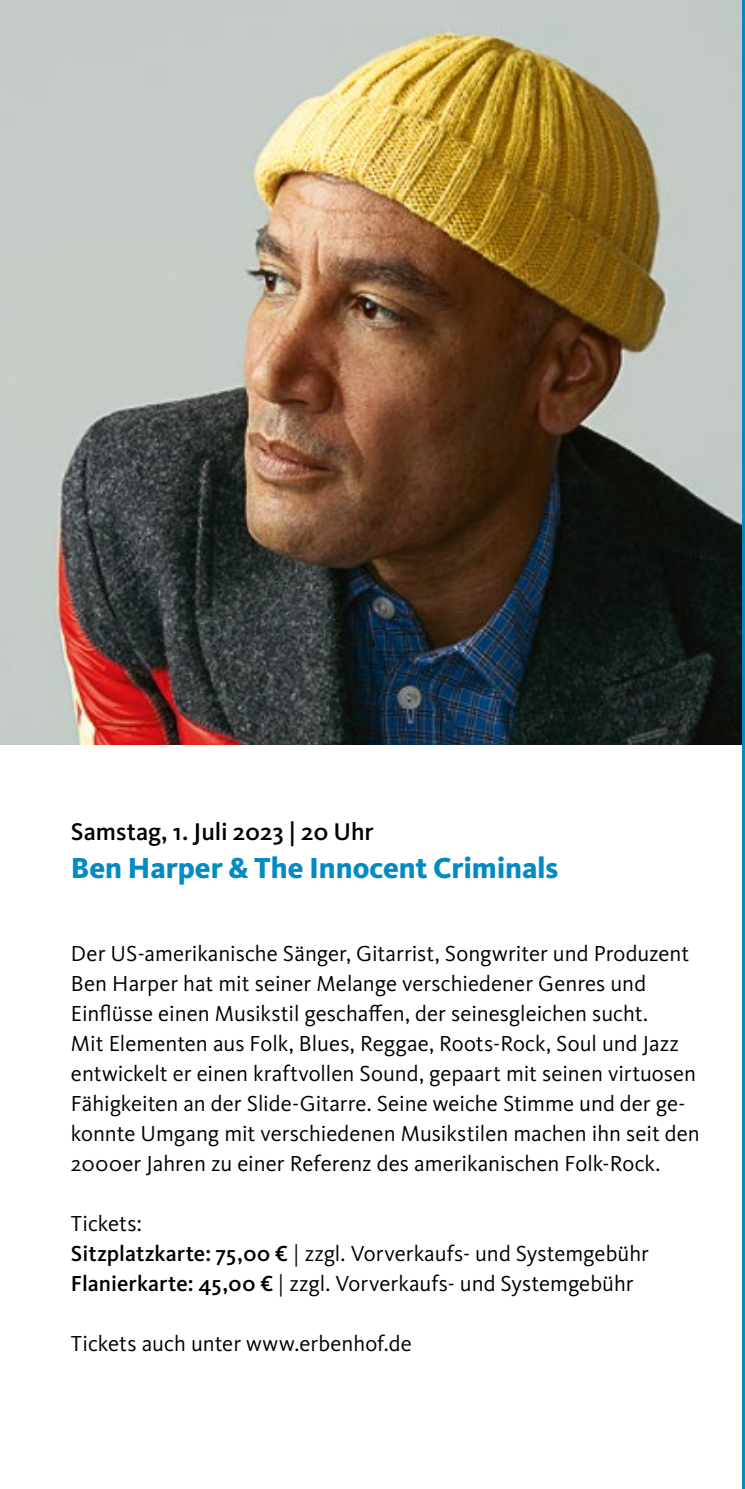
<style>
.page{position:relative;width:745px;height:1489px;background:#fff}
.page>*{position:absolute;margin:0;border:0;box-sizing:border-box;transform-origin:0 0}
.t1{font:800 30px "Kievit Pro";letter-spacing:-.005em;color:#008bc5}
.t2{font:500 25px "Kievit Pro";color:#000}
.t3{font:22.5px/30px "Kievit Pro";color:#000}
.s1{font-weight:500}
</style>
<div class="page">
<img style="left:0;top:0;width:741px;height:744px">
<hr style="left:741px;top:0;width:3px;height:1488px;background:#008bc5">
<p class="t2" style="left:71px;top:817px;width:304px">Samstag, 1. Juli 2023 | 20 Uhr</p>
<h1 class="t1" style="left:71px;top:849px;width:488px">Ben Harper &amp; The Innocent Criminals</h1>
<p class="t3" style="left:71px;top:937px;width:630px">Der US-amerikanische Sänger, Gitarrist, Songwriter und Produzent Ben Harper hat mit seiner Melange verschiedener Genres und Einflüsse einen Musikstil geschaffen, der seinesgleichen sucht.<br>Mit Elementen aus Folk, Blues, Reggae, Roots-Rock, Soul und Jazz entwickelt er einen kraftvollen Sound, gepaart mit seinen virtuosen Fähigkeiten an der Slide-Gitarre. Seine weiche Stimme und der ge&shy;konnte Umgang mit verschiedenen Musikstilen machen ihn seit den 2000er Jahren zu einer Referenz des amerikanischen Folk-Rock.</p>
<p class="t3" style="left:71px;top:1207px;width:579px">Tickets:<br><span class="s1">Sitzplatzkarte: 75,00 €</span> | zzgl. Vorverkaufs- und Systemgebühr<br><span class="s1">Flanierkarte: 45,00 €</span> | zzgl. Vorverkaufs- und Systemgebühr</p>
<p class="t3" style="left:71px;top:1327px;width:342px">Tickets auch unter www.erbenhof.de</p>
</div>
